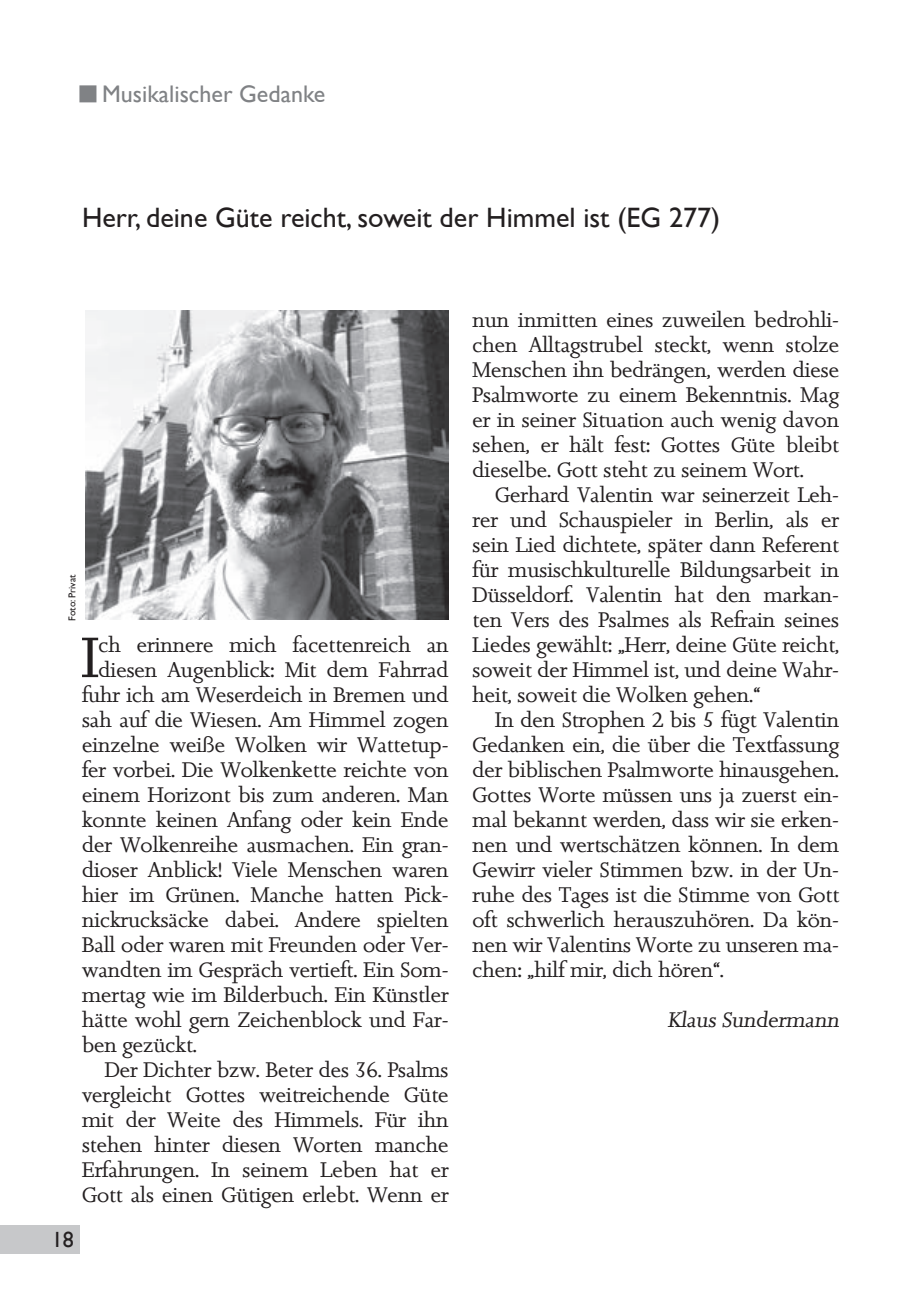
<style>
.page{position:relative;width:908px;height:1304px;background:#fff}
.page>*{position:absolute;margin:0;border:0;box-sizing:border-box;transform-origin:0 0}
.t1{font:54.6px "Jessica";color:#231f20}
.t2{font:28px "Gill Sans";color:#231f20}
.t3{font:24px "Gill Sans";color:#808285}
.t4{font:22px "Gill Sans";color:#231f20}
.t5{font:20px/25px "Jessica";color:#231f20;text-align:justify}
.t6{font:10px "Gill Sans";color:#231f20}
</style>
<div class="page">
<div style="left:0;top:1225px;width:79px;height:29px;background:#c7c8ca"></div>
<img style="left:85px;top:310px;width:363px;height:309px">
<div style="left:79px;top:85px;width:17px;height:17px;background:#808285;border:2px solid #808285"></div>
<p class="t3" style="left:102px;top:80px;width:224px">musikalischer Gedanke</p>
<h2 class="t2" style="left:82px;top:201px;width:639px">herr, deine Güte reicht, soweit der himmel ist (eG 277)</h2>
<p class="t6" style="left:66px;top:621px;width:48px;rotate:-90deg">foto: Privat</p>
<h1 class="t1" style="left:82px;top:624px;width:18px">I</h1>
<p class="t5" style="left:98px;top:633px;width:351px">ch erinnere mich facettenreich an</p>
<p class="t5" style="left:98px;top:658px;width:351px">diesen Augenblick: Mit dem Fahrrad</p>
<p class="t5" style="left:82px;top:683px;width:368px">fuhr ich am Weserdeich in Bremen und</p>
<p class="t5" style="left:82px;top:708px;width:368px">sah auf die Wiesen. Am Himmel zogen</p>
<p class="t5" style="left:82px;top:733px;width:368px">einzelne weiße Wolken wir Wattetup-</p>
<p class="t5" style="left:82px;top:758px;width:368px">fer vorbei. Die Wolkenkette reichte von</p>
<p class="t5" style="left:82px;top:783px;width:368px">einem Horizont bis zum anderen. Man</p>
<p class="t5" style="left:82px;top:808px;width:368px">konnte keinen Anfang oder kein Ende</p>
<p class="t5" style="left:82px;top:833px;width:368px">der Wolkenreihe ausmachen. Ein gran-</p>
<p class="t5" style="left:82px;top:858px;width:368px">dioser Anblick! Viele Menschen waren</p>
<p class="t5" style="left:82px;top:883px;width:368px">hier im Grünen. Manche hatten Pick-</p>
<p class="t5" style="left:82px;top:908px;width:368px">nickrucksäcke dabei. Andere spielten</p>
<p class="t5" style="left:82px;top:933px;width:368px">Ball oder waren mit Freunden oder Ver-</p>
<p class="t5" style="left:82px;top:958px;width:368px">wandten im Gespräch vertieft. Ein Som-</p>
<p class="t5" style="left:82px;top:983px;width:368px">mertag wie im Bilderbuch. Ein Künstler</p>
<p class="t5" style="left:82px;top:1008px;width:368px">hätte wohl gern Zeichenblock und Far-</p>
<p class="t5" style="left:82px;top:1033px;width:116px">ben gezückt.</p>
<p class="t5" style="left:105px;top:1058px;width:345px">Der Dichter bzw. Beter des 36. Psalms</p>
<p class="t5" style="left:82px;top:1083px;width:368px">vergleicht Gottes weitreichende Güte</p>
<p class="t5" style="left:82px;top:1108px;width:368px">mit der Weite des Himmels. Für ihn</p>
<p class="t5" style="left:82px;top:1133px;width:368px">stehen hinter diesen Worten manche</p>
<p class="t5" style="left:82px;top:1158px;width:368px">Erfahrungen. In seinem Leben hat er</p>
<p class="t5" style="left:82px;top:1183px;width:368px">Gott als einen Gütigen erlebt. Wenn er</p>
<p class="t4" style="left:52px;top:1227px;width:23px">18</p>
<p class="t5" style="left:472px;top:308px;width:368px">nun inmitten eines zuweilen bedrohli&shy;chen Alltagstrubel steckt, wenn stolze Menschen ihn bedrängen, werden diese Psalmworte zu einem Bekenntnis. Mag er in seiner Situation auch wenig davon sehen, er hält fest: Gottes Güte bleibt dieselbe. Gott steht zu seinem Wort.</p>
<p class="t5" style="left:472px;top:483px;width:368px;text-indent:23px">Gerhard Valentin war seinerzeit Leh&shy;rer und Schauspieler in Berlin, als er sein Lied dichtete, später dann Referent für musischkulturelle Bildungsarbeit in Düsseldorf. Valentin hat den markan&shy;ten Vers des Psalmes als Refrain seines Liedes gewählt: „Herr, deine Güte reicht, soweit der Himmel ist, und deine Wahr&shy;heit, soweit die Wolken gehen.“</p>
<p class="t5" style="left:472px;top:708px;width:368px;text-indent:23px">In den Strophen 2 bis 5 fügt Valentin Gedanken ein, die über die Textfassung der biblischen Psalmworte hinausgehen.<br>Gottes Worte müssen uns ja zuerst ein&shy;mal bekannt werden, dass wir sie erken&shy;nen und wertschätzen können. In dem Gewirr vieler Stimmen bzw. in der Un&shy;ruhe des Tages ist die Stimme von Gott oft schwerlich herauszuhören. Da kön&shy;nen wir Valentins Worte zu unseren ma&shy;chen: „hilf mir, dich hören“.</p>
<p class="t5" style="left:667px;top:1008px;width:176px">Klaus Sundermann</p>
</div>
